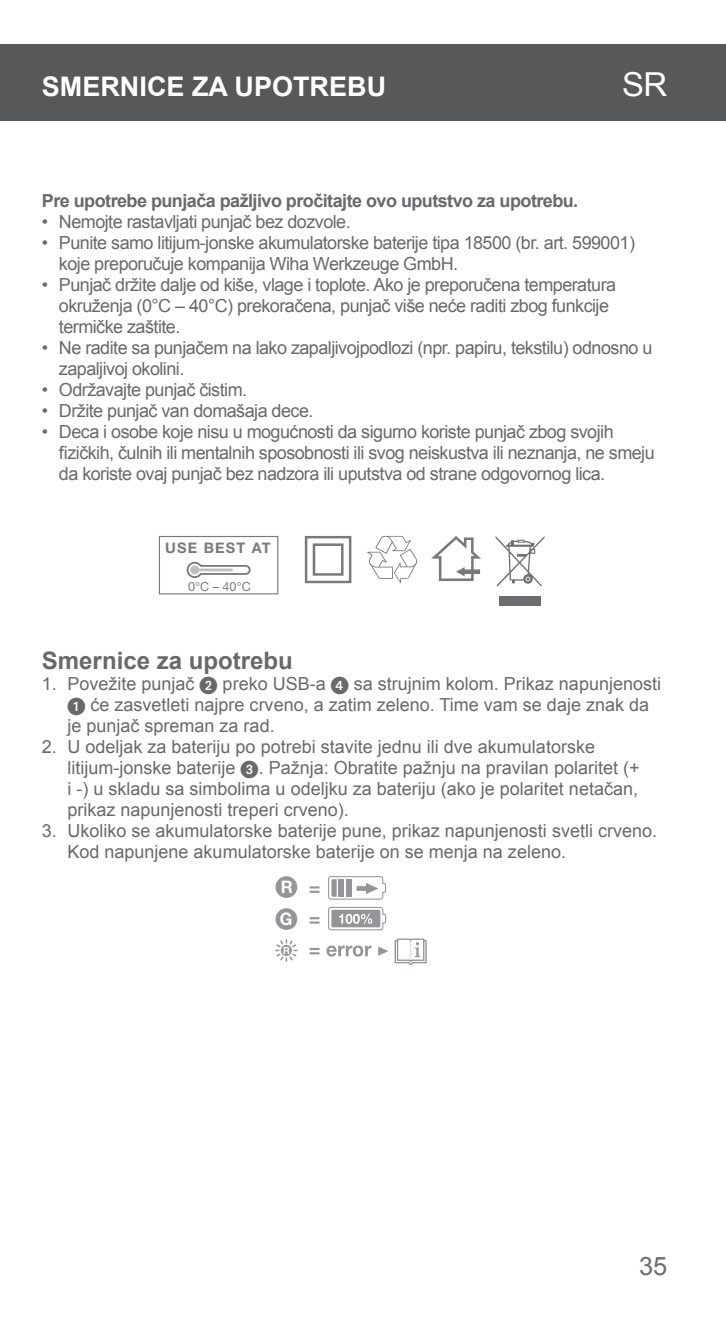
<style>
.page{position:relative;width:726px;height:1317px;background:#fff}
.page>*{position:absolute;margin:0;border:0;box-sizing:border-box;transform-origin:0 0}
.t1{font:33px "Arial";color:#fff}
.t2{font:700 27px "Arial";color:#fff}
.t3{font:25.5px "Arial";color:#6c6d70}
.t4{font:700 24px "Arial";color:#69696c}
.t5{font:18px/21px "Arial";letter-spacing:-.03em;color:#69696c}
.t6{font:18px/21px "Arial";color:#69696c}
.t7{font:700 18px "Arial";letter-spacing:-.03em;color:#69696c}
.t8{font:700 17.1px/32.4px "Helvetica Neue";color:#fff;scale:.96 1}
.t9{font:700 14.7px "Helvetica Neue LT Pro";letter-spacing:.08em;color:#231f20}
.t10{font:12.6px "Helvetica Neue LT Pro";color:#231f20}
.t11{font:700 9.6px "Helvetica Neue";color:#fff;scale:.96 1}
.s1{font-family:"European Pi One"}
</style>
<div class="page">
<div style="left:0;top:44px;width:725px;height:77px;background:#57585a"></div>
<div style="left:499px;top:596px;width:41px;height:10px;background:#6c6d70"></div>
<svg style="left:495px;top:536px;width:49px;height:50px"></svg>
<svg style="left:305px;top:536px;width:46px;height:47px"></svg>
<svg style="left:367px;top:536px;width:50px;height:47px"></svg>
<svg style="left:431px;top:536px;width:50px;height:45px"></svg>
<svg style="left:159px;top:536px;width:119px;height:58px"></svg>
<svg style="left:275px;top:876px;width:22px;height:22px"></svg>
<svg style="left:275px;top:908px;width:22px;height:22px"></svg>
<svg style="left:275px;top:939px;width:23px;height:23px"></svg>
<svg style="left:309px;top:886px;width:10px;height:7px"></svg>
<svg style="left:309px;top:917px;width:10px;height:7px"></svg>
<svg style="left:309px;top:948px;width:10px;height:6px"></svg>
<svg style="left:326px;top:945px;width:45px;height:11px"></svg>
<svg style="left:394px;top:938px;width:32px;height:27px"></svg>
<svg style="left:328px;top:876px;width:58px;height:24px"></svg>
<div style="left:339px;top:879px;width:5px;height:18px;background:#939598"></div>
<div style="left:346px;top:879px;width:5px;height:18px;background:#939598"></div>
<svg style="left:378px;top:946px;width:10px;height:10px"></svg>
<svg style="left:328px;top:906px;width:58px;height:25px"></svg>
<h2 class="t2" style="left:42px;top:68px;width:346px">SMERNICE ZA UPOTREBU</h2>
<h1 class="t1" style="left:622px;top:63px;width:47px">SR</h1>
<p class="t7" style="left:42px;top:189px;width:538px">Pre upotrebe punjača pažljivo pročitajte ovo uputstvo za upotrebu.</p>
<p class="t5" style="left:42px;top:211px;width:310px">• Nemojte rastavljati punjač bez dozvole.</p>
<p class="t5" style="left:59px;top:232px;width:577px;text-indent:-17px">• Punite samo litijum-jonske akumulatorske baterije tipa 18500 (br. art. 599001) koje preporučuje kompanija Wiha Werkzeuge GmbH.</p>
<p class="t5" style="left:59px;top:274px;width:558px;text-indent:-17px">• Punjač držite dalje od kiše, vlage i toplote. Ako je preporučena temperatura okruženja (0°C – 40°C) prekoračena, punjač više neće raditi zbog funkcije termičke zaštite.</p>
<p class="t5" style="left:59px;top:337px;width:595px;text-indent:-17px">• Ne radite sa punjačem na lako zapaljivojpodlozi (npr. papiru, tekstilu) odnosno u zapaljivoj okolini.</p>
<p class="t5" style="left:42px;top:379px;width:207px">• Održavajte punjač čistim.</p>
<p class="t5" style="left:42px;top:400px;width:273px">• Držite punjač van domašaja dece.</p>
<p class="t5" style="left:59px;top:421px;width:597px;text-indent:-17px">• Deca i osobe koje nisu u mogućnosti da sigurno koriste punjač zbog svojih fizičkih, čulnih ili mentalnih sposobnosti ili svog neiskustva ili neznanja, ne smeju da koriste ovaj punjač bez nadzora ili uputstva od strane odgovornog lica.</p>
<p class="t9" style="left:165px;top:538px;width:107px">USE BEST AT</p>
<p class="t10" style="left:188px;top:579px;width:64px">0°C – 40°C</p>
<h3 class="t4" style="left:42px;top:645px;width:252px">Smernice za upotrebu</h3>
<p class="t6" style="left:67px;top:673px;width:595px;text-indent:-26px">1. Povežite punjač <span class="s1">2</span> preko USB-a <span class="s1">4</span> sa strujnim kolom. Prikaz napunjenosti<br><span class="s1">1</span> će zasvetleti najpre crveno, a zatim zeleno. Time vam se daje znak da je punjač spreman za rad.</p>
<p class="t6" style="left:67px;top:736px;width:573px;text-indent:-26px">2. U odeljak za bateriju po potrebi stavite jednu ili dve akumulatorske litijum-jonske baterije <span class="s1">3</span>. Pažnja: Obratite pažnju na pravilan polaritet (+ i -) u skladu sa simbolima u odeljku za bateriju (ako je polaritet netačan, prikaz napunjenosti treperi crveno).</p>
<p class="t6" style="left:67px;top:820px;width:591px;text-indent:-26px">3. Ukoliko se akumulatorske baterije pune, prikaz napunjenosti svetli crveno.<br>Kod napunjene akumulatorske baterije on se menja na zeleno.</p>
<p class="t8" style="left:280px;top:871px;width:15px">R<br>G</p>
<p class="t11" style="left:283px;top:943px;width:9px">R</p>
<h3 class="t3" style="left:639px;top:1249px;width:30px">35</h3>
</div>
